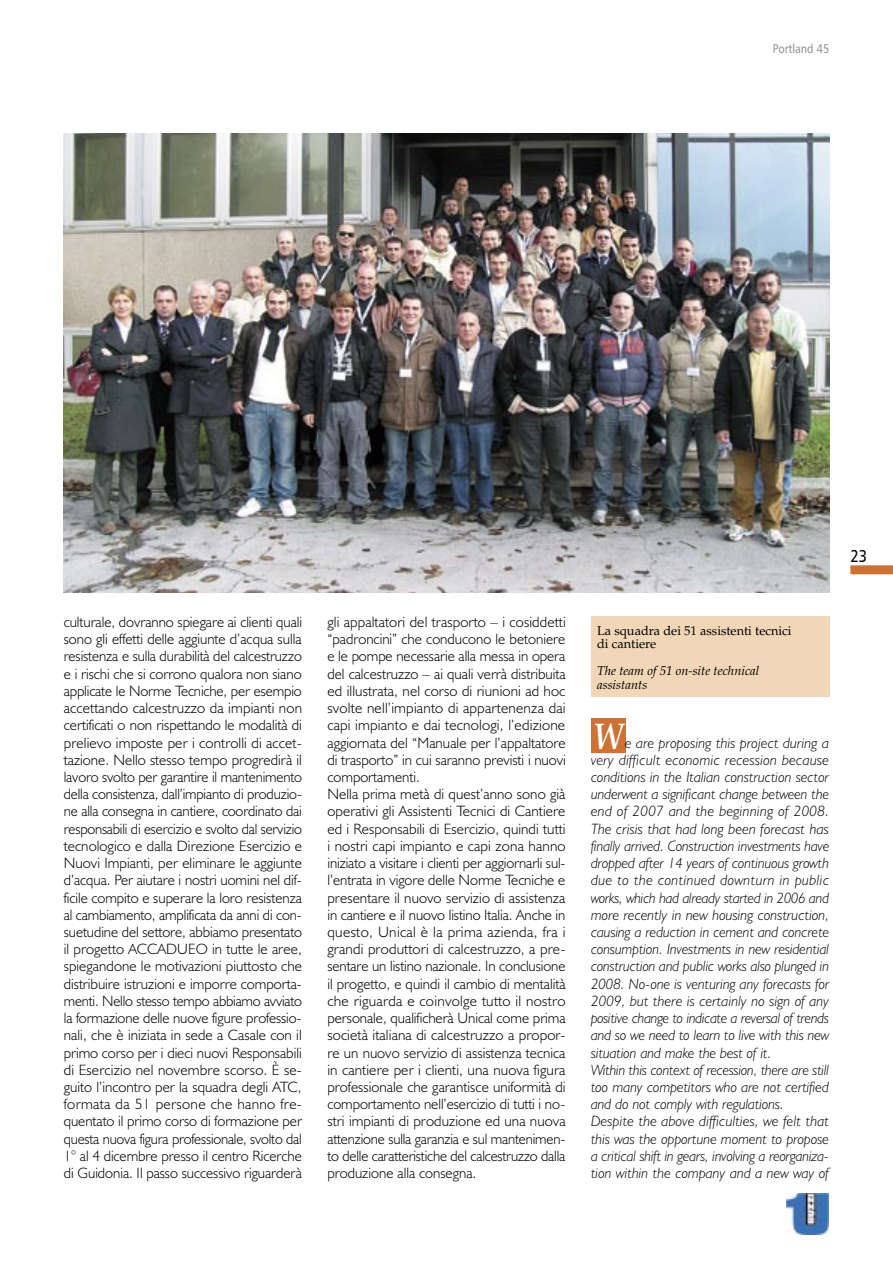
<style>
.page{position:relative;width:893px;height:1263px;background:#fff}
.page>*{position:absolute;margin:0;border:0;box-sizing:border-box;transform-origin:0 0}
.Normale{font:italic 700 37.2px "Palatino";color:#fff;scale:.8 1}
.Normale-2{font:17.25px "Humanist 777 BT Roman B";color:#000;scale:.85 1}
.TESTO_CORRENTE_ITALIANO{font:300 15px/17.2px "Humanist 521 BT";color:#000;text-align:justify}
.TESTO_CORRENTE_INGLESE{font:italic 300 15px/17.2px "Humanist 521 BT";color:#000;text-align:justify}
.DIDASCALIA_ITALIANO{font:12.75px "Palatino";color:#000}
.DIDASCALIA_ITALIANO-2{font:italic 12.75px "Palatino";color:#000}
.Normale-3{font:12.6px "Humanist 777 BT Roman B";color:#939393;scale:.85 1}
</style>
<div class="page">
<div style="left:850px;top:565px;width:43px;height:9px;background:#ce7134"></div>
<img style="left:787px;top:1193px;width:41px;height:42px">
<div style="left:591px;top:718px;width:34px;height:34px;background:#ce7134"></div>
<img style="left:64px;top:134px;width:765px;height:459px">
<div style="left:591px;top:616px;width:238px;height:81px;background:#f1d6b7"></div>
<p class="Normale-3" style="left:773px;top:40px;width:68px">Portland 45</p>
<p class="TESTO_CORRENTE_ITALIANO" style="left:64px;top:613px;width:240px">culturale, dovranno spiegare ai clienti quali sono gli effetti delle aggiunte d’acqua sulla resistenza e sulla durabilità del calcestruzzo e i rischi che si corrono qualora non siano applicate le Norme Tecniche, per esempio accettando calcestruzzo da impianti non certificati o non rispettando le modalità di prelievo imposte per i controlli di accet&shy;tazione. Nello stesso tempo progredirà il lavoro svolto per garantire il mantenimento della consistenza, dall’impianto di produzio&shy;ne alla consegna in cantiere, coordinato dai responsabili di esercizio e svolto dal servizio tecnologico e dalla Direzione Esercizio e Nuovi Impianti, per eliminare le aggiunte d’acqua. Per aiutare i nostri uomini nel dif&shy;ficile compito e superare la loro resistenza al cambiamento, amplificata da anni di con&shy;suetudine del settore, abbiamo presentato il progetto ACCADUEO in tutte le aree, spiegandone le motivazioni piuttosto che distribuire istruzioni e imporre comporta&shy;menti. Nello stesso tempo abbiamo avviato la formazione delle nuove figure professio&shy;nali, che è iniziata in sede a Casale con il primo corso per i dieci nuovi Responsabili di Esercizio nel novembre scorso. È se&shy;guito l’incontro per la squadra degli ATC, formata da 51 persone che hanno fre&shy;quentato il primo corso di formazione per questa nuova figura professionale, svolto dal 1° al 4 dicembre presso il centro Ricerche di Guidonia. Il passo successivo riguarderà</p>
<p class="TESTO_CORRENTE_ITALIANO" style="left:327px;top:613px;width:240px">gli appaltatori del trasporto – i cosiddetti “padroncini” che conducono le betoniere e le pompe necessarie alla messa in opera del calcestruzzo – ai quali verrà distribuita ed illustrata, nel corso di riunioni ad hoc svolte nell’impianto di appartenenza dai capi impianto e dai tecnologi, l’edizione aggiornata del “Manuale per l’appaltatore di trasporto” in cui saranno previsti i nuovi comportamenti.</p>
<p class="TESTO_CORRENTE_ITALIANO" style="left:327px;top:785px;width:240px">Nella prima metà di quest’anno sono già operativi gli Assistenti Tecnici di Cantiere ed i Responsabili di Esercizio, quindi tutti i nostri capi impianto e capi zona hanno iniziato a visitare i clienti per aggiornarli sul&shy;l’entrata in vigore delle Norme Tecniche e presentare il nuovo servizio di assistenza in cantiere e il nuovo listino Italia. Anche in questo, Unical è la prima azienda, fra i grandi produttori di calcestruzzo, a pre&shy;sentare un listino nazionale. In conclusione il progetto, e quindi il cambio di mentalità che riguarda e coinvolge tutto il nostro personale, qualificherà Unical come prima società italiana di calcestruzzo a propor&shy;re un nuovo servizio di assistenza tecnica in cantiere per i clienti, una nuova figura professionale che garantisce uniformità di comportamento nell’esercizio di tutti i no&shy;stri impianti di produzione ed una nuova attenzione sulla garanzia e sul mantenimen&shy;to delle caratteristiche del calcestruzzo dalla produzione alla consegna.</p>
<p class="Normale-2" style="left:850px;top:546px;width:21px">23</p>
<p class="DIDASCALIA_ITALIANO" style="left:597px;top:623px;width:196px">La squadra dei 51 assistenti tecnici</p>
<p class="DIDASCALIA_ITALIANO" style="left:597px;top:636px;width:61px">di cantiere</p>
<p class="DIDASCALIA_ITALIANO-2" style="left:597px;top:663px;width:164px">The team of 51 on-site technical</p>
<p class="DIDASCALIA_ITALIANO-2" style="left:597px;top:677px;width:52px">assistants</p>
<p class="Normale" style="left:593px;top:714px;width:39px">W</p>
<p class="TESTO_CORRENTE_INGLESE" style="left:591px;top:734px;width:240px;text-indent:34px">e are proposing this project during a very difficult economic recession because conditions in the Italian construction sector underwent a significant change between the end of 2007 and the beginning of 2008.<br>The crisis that had long been forecast has finally arrived. Construction investments have dropped after 14 years of continuous growth due to the continued downturn in public works, which had already started in 2006 and more recently in new housing construction, causing a reduction in cement and concrete consumption. Investments in new residential construction and public works also plunged in 2008. No-one is venturing any forecasts for 2009, but there is certainly no sign of any positive change to indicate a reversal of trends and so we need to learn to live with this new situation and make the best of it.</p>
<p class="TESTO_CORRENTE_INGLESE" style="left:591px;top:1061px;width:240px">Within this context of recession, there are still too many competitors who are not certified and do not comply with regulations.</p>
<p class="TESTO_CORRENTE_INGLESE" style="left:591px;top:1112px;width:240px">Despite the above difficulties, we felt that this was the opportune moment to propose a critical shift in gears, involving a reorganiza&shy;tion within the company and a new way of</p>
</div>
